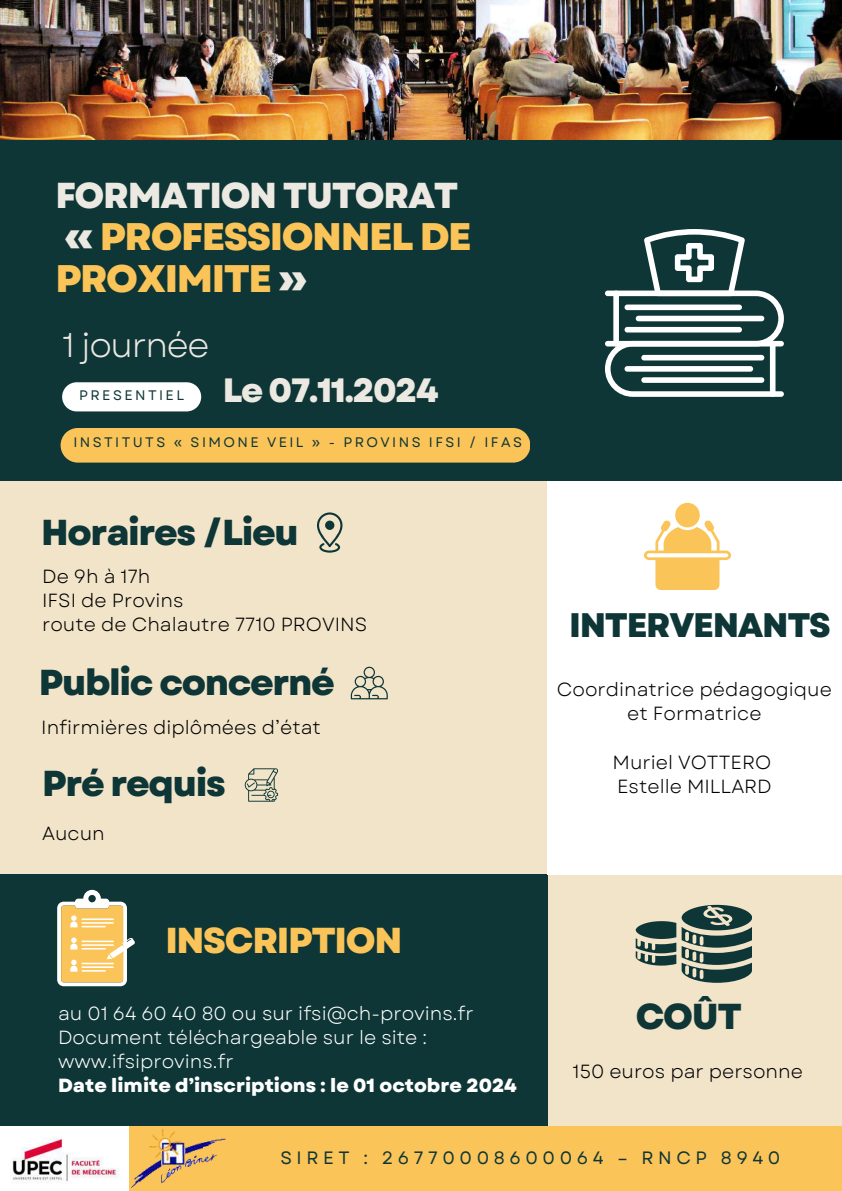
<style>
.page{position:relative;width:842px;height:1191px;background:#fff}
.page>*{position:absolute;margin:0;border:0;box-sizing:border-box;transform-origin:0 0}
.t1{font:800 38.4px/42px "Garet";letter-spacing:-.04em;color:#fbc458}
.t2{font:800 36px "Garet";letter-spacing:-.04em;color:#0e3636}
.t3{font:800 36px "Garet";letter-spacing:-.04em;color:#ece8e2}
.t4{font:800 36px "Garet";letter-spacing:-.04em;color:#fbc458}
.t5{font:34.3px "Garet";letter-spacing:-.04em;color:#ece8e2}
.t6{font:800 34px "Garet";letter-spacing:-.04em;color:#0e3636}
.t7{font:800 33.7px "Garet";letter-spacing:-.04em;color:#ece8e2}
.t8{font:19px/24px "Garet";color:#000}
.t9{font:19px/24px "Garet";color:#fff}
.t10{font:800 19px "Garet";color:#fff}
.t11{font:17.9px "Garet";letter-spacing:.26em;color:#0e3636}
.t12{font:13.8px "Garet";letter-spacing:.175em;color:#0e3636}
.s1{color:#ece8e2}
</style>
<div class="page">
<div style="left:0;top:0;width:842px;height:1190px;background:#f1e4c9"></div>
<img style="left:0;top:0;width:842px;height:140px">
<div style="left:0;top:140px;width:842px;height:341px;background:#0e3636"></div>
<svg style="left:62px;top:382px;width:139px;height:29px;background:#f2f4f4"></svg>
<div style="left:0;top:874px;width:547px;height:310px;background:#0e3636"></div>
<div style="left:0;top:1125px;width:842px;height:65px;background:#fbc458"></div>
<div style="left:547px;top:481px;width:295px;height:393px;background:#fff"></div>
<svg style="left:605px;top:229px;width:179px;height:168px"></svg>
<div style="left:624px;top:304px;width:118px;height:6px;background:#fff;border-radius:3px"></div>
<div style="left:624px;top:327px;width:118px;height:5px;background:#fff;border-radius:3px"></div>
<div style="left:636px;top:316px;width:128px;height:5px;background:#fff;border-radius:3px"></div>
<div style="left:641px;top:355px;width:123px;height:5px;background:#fff;border-radius:3px"></div>
<div style="left:641px;top:377px;width:123px;height:6px;background:#fff;border-radius:3px"></div>
<div style="left:624px;top:366px;width:129px;height:5px;background:#fff;border-radius:3px"></div>
<div style="left:61px;top:428px;width:469px;height:34px;background:#fbc458"></div>
<svg style="left:317px;top:512px;width:26px;height:40px"></svg>
<div style="left:325px;top:520px;width:9px;height:10px;background:#0e3636;border-radius:50%"></div>
<svg style="left:351px;top:666px;width:37px;height:33px"></svg>
<svg style="left:245px;top:768px;width:33px;height:33px"></svg>
<svg style="left:644px;top:503px;width:87px;height:87px"></svg>
<svg style="left:57px;top:889px;width:78px;height:97px"></svg>
<svg style="left:636px;top:921px;width:40px;height:44px"></svg>
<svg style="left:682px;top:904px;width:70px;height:78px"></svg>
<img style="left:0;top:1125px;width:228px;height:65px">
<h2 class="t3" style="left:55px;top:169px;width:405px">FORMATION TUTORAT</h2>
<h1 class="t1" style="left:55px;top:215px;width:418px"><span class="s1">«</span> PROFESSIONNEL DE<br>PROXIMITE <span class="s1">»</span></h1>
<h3 class="t5" style="left:62px;top:320px;width:149px">1 journée</h3>
<p class="t12" style="left:79px;top:385px;width:106px">PRESENTIEL</p>
<h3 class="t7" style="left:223px;top:365px;width:217px">Le 07.11.2024</h3>
<p class="t12" style="left:73px;top:432px;width:450px">INSTITUTS « SIMONE VEIL » - PROVINS IFSI / IFAS</p>
<h2 class="t2" style="left:41px;top:507px;width:259px">Horaires /Lieu</h2>
<p class="t8" style="left:42px;top:564px;width:327px">De 9h à 17h<br>IFSI de Provins<br>route de Chalautre 7710 PROVINS</p>
<h2 class="t2" style="left:39px;top:656px;width:297px">Public concerné</h2>
<p class="t8" style="left:41px;top:715px;width:281px">Infirmières diplômées d’état</p>
<h2 class="t2" style="left:42px;top:757px;width:185px">Pré requis</h2>
<p class="t8" style="left:42px;top:821px;width:64px">Aucun</p>
<h2 class="t4" style="left:165px;top:914px;width:239px">INSCRIPTION</h2>
<p class="t9" style="left:58px;top:1001px;width:417px">au 01 64 60 40 80 ou sur ifsi@ch-provins.fr<br>Document téléchargeable sur le site : www.ifsiprovins.fr</p>
<p class="t10" style="left:58px;top:1071px;width:460px">Date limite d’inscriptions : le 01 octobre 2024</p>
<h3 class="t6" style="left:569px;top:600px;width:263px">INTERVENANTS</h3>
<p class="t8" style="left:557px;top:677px;width:277px;text-align:center">Coordinatrice pédagogique et Formatrice</p>
<p class="t8" style="left:613px;top:749px;width:161px">Muriel VOTTERO<br>Estelle MILLARD</p>
<h2 class="t2" style="left:636px;top:990px;width:108px">COÛT</h2>
<p class="t8" style="left:573px;top:1058px;width:232px">150 euros par personne</p>
<p class="t11" style="left:280px;top:1144px;width:502px">SIRET : 26770008600064 – RNCP 8940</p>
</div>
